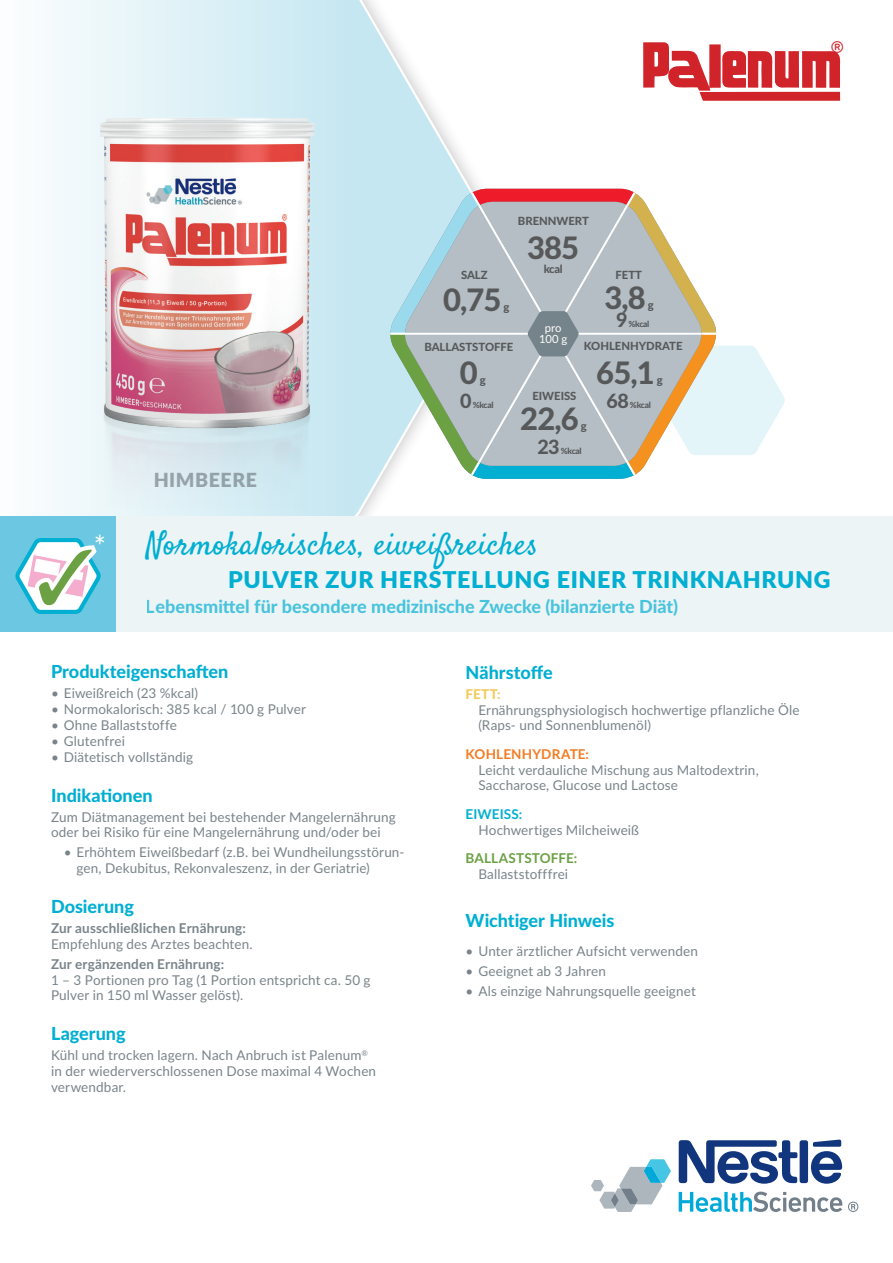
<style>
.page{position:relative;width:893px;height:1263px;background:#fff}
.page>*{position:absolute;margin:0;border:0;box-sizing:border-box;transform-origin:0 0}
.t1{font:32.55px "Satisfy";color:#01afd2}
.t2{font:800 30.9px "Lato";letter-spacing:-.03em;color:#57585a}
.t3{font:30.45px "DIN Next LT Pro";color:#d1232a}
.t4{font:29.7px "Lato";color:#fff}
.t5{font:900 23.1px "Lato";letter-spacing:.03em;color:#01afd2}
.t6{font:800 19.65px "Lato";color:#57585a}
.t7{font:900 19.5px "Lato";letter-spacing:.03em;color:#79848a}
.t8{font:800 18px "Lato";color:#01afd2}
.t9{font:13.5px/15.8px "Lato";letter-spacing:.01em;color:#79848a}
.t10{font:700 13.5px "Lato";letter-spacing:.01em;color:#79848a}
.t11{font:700 13.5px "Lato";letter-spacing:.01em;color:#f47b21}
.t12{font:700 13.5px "Lato";letter-spacing:.01em;color:#6ba043}
.t13{font:700 13.5px "Lato";letter-spacing:.01em;color:#01afd2}
.t14{font:800 13.5px "Lato";color:#f2cb5e}
.t15{font:800 11.25px "Lato";color:#57585a}
.t16{font:11.25px/11.2px "Lato";color:#fff;text-align:center}
.t17{font:800 8.4px "Lato";letter-spacing:-.03em;color:#57585a}
.s1{color:#6ba043}
</style>
<div class="page">
<svg style="left:354px;top:0;width:154px;height:516px"></svg>
<div style="left:51px;top:516px;width:842px;height:115px;background:#edf4f6"></div>
<div style="left:0;top:516px;width:116px;height:115px;background:#6cc8e2"></div>
<svg style="left:591px;top:1159px;width:80px;height:53px"></svg>
<svg style="left:679px;top:1191px;width:163px;height:21px"></svg>
<svg style="left:679px;top:1139px;width:163px;height:45px"></svg>
<svg style="left:848px;top:1201px;width:10px;height:11px"></svg>
<div style="left:0;top:0;width:354px;height:516px;background:linear-gradient(to right,#fdfefe,#c5e7f2)"></div>
<svg style="left:15px;top:538px;width:86px;height:76px"></svg>
<svg style="left:386px;top:189px;width:399px;height:290px"></svg>
<img style="left:86px;top:438px;width:241px;height:71px">
<img style="left:86px;top:104px;width:241px;height:334px">
<svg style="left:643px;top:42px;width:197px;height:59px"></svg>
<h3 class="t7" style="left:153px;top:465px;width:105px">HIMBEERE</h3>
<p class="t15" style="left:518px;top:212px;width:72px">BRENNWERT</p>
<h2 class="t2" style="left:527px;top:225px;width:54px">385</h2>
<p class="t15" style="left:544px;top:261px;width:20px">kcal</p>
<p class="t15" style="left:461px;top:267px;width:28px">SALZ</p>
<h2 class="t2" style="left:443px;top:276px;width:60px">0,75</h2>
<p class="t15" style="left:615px;top:267px;width:28px">FETT</p>
<h2 class="t2" style="left:604px;top:274px;width:43px">3,8</h2>
<p class="t15" style="left:648px;top:296px;width:7px">g</p>
<p class="t15" style="left:503px;top:298px;width:7px">g</p>
<h3 class="t6" style="left:616px;top:305px;width:13px">9</h3>
<p class="t17" style="left:628px;top:318px;width:22px">%kcal</p>
<p class="t16" style="left:539px;top:321px;width:30px">pro<br>100 g</p>
<p class="t15" style="left:424px;top:339px;width:91px">BALLASTSTOFFE</p>
<p class="t15" style="left:584px;top:338px;width:100px">KOHLENHYDRATE</p>
<h2 class="t2" style="left:460px;top:350px;width:19px">0</h2>
<p class="t15" style="left:480px;top:372px;width:7px">g</p>
<h2 class="t2" style="left:596px;top:350px;width:60px">65,1</h2>
<p class="t15" style="left:657px;top:372px;width:7px">g</p>
<h3 class="t6" style="left:460px;top:387px;width:13px">0</h3>
<p class="t17" style="left:473px;top:399px;width:22px">%kcal</p>
<p class="t15" style="left:532px;top:387px;width:46px">EIWEISS</p>
<h2 class="t2" style="left:520px;top:395px;width:60px">22,6</h2>
<p class="t15" style="left:581px;top:417px;width:7px">g</p>
<h3 class="t6" style="left:607px;top:387px;width:24px">68</h3>
<p class="t17" style="left:630px;top:399px;width:22px">%kcal</p>
<h3 class="t6" style="left:537px;top:432px;width:24px">23</h3>
<p class="t17" style="left:561px;top:444px;width:22px">%kcal</p>
<h3 class="t3" style="left:831px;top:34px;width:15px">®</h3>
<h1 class="t1" style="left:146px;top:524px;width:394px">Normokalorisches, eiweißreiches</h1>
<h3 class="t4" style="left:94px;top:525px;width:14px">*</h3>
<h3 class="t5" style="left:36px;top:562px;width:796px"><span class="s1">✓</span> PULVER ZUR HERSTELLUNG EINER TRINKNAHRUNG</h3>
<h3 class="t8" style="left:146px;top:593px;width:534px">Lebensmittel für besondere medizinische Zwecke (bilanzierte Diät)</h3>
<h3 class="t8" style="left:51px;top:658px;width:179px">Produkteigenschaften</h3>
<p class="t9" style="left:51px;top:685px;width:149px">• Eiweißreich (23 %kcal)</p>
<p class="t9" style="left:51px;top:701px;width:257px">• Normokalorisch: 385 kcal / 100 g Pulver</p>
<p class="t9" style="left:51px;top:717px;width:127px">• Ohne Ballaststoffe</p>
<p class="t9" style="left:51px;top:732px;width:75px">• Glutenfrei</p>
<p class="t9" style="left:51px;top:748px;width:144px">• Diätetisch vollständig</p>
<h3 class="t8" style="left:51px;top:781px;width:103px">Indikationen</h3>
<p class="t9" style="left:51px;top:808px;width:346px">Zum Diätmanagement bei bestehender Mangelernährung oder bei Risiko für eine Mangelernährung und/oder bei</p>
<p class="t9" style="left:77px;top:844px;width:329px;text-indent:-13px">• Erhöhtem Eiweißbedarf (z.B. bei Wundheilungsstörun&shy;gen, Dekubitus, Rekonvaleszenz, in der Geriatrie)</p>
<h3 class="t8" style="left:51px;top:893px;width:84px">Dosierung</h3>
<p class="t10" style="left:51px;top:918px;width:196px">Zur ausschließlichen Ernährung:</p>
<p class="t9" style="left:51px;top:935px;width:203px">Empfehlung des Arztes beachten.</p>
<p class="t10" style="left:51px;top:954px;width:175px">Zur ergänzenden Ernährung:</p>
<p class="t9" style="left:51px;top:971px;width:321px">1 – 3 Portionen pro Tag (1 Portion entspricht ca. 50 g<br>Pulver in 150 ml Wasser gelöst).</p>
<h3 class="t8" style="left:51px;top:1020px;width:76px">Lagerung</h3>
<p class="t9" style="left:51px;top:1047px;width:327px">Kühl und trocken lagern. Nach Anbruch ist Palenum<sup>® </sup>in der wiederverschlossenen Dose maximal 4 Wochen verwendbar.</p>
<h3 class="t8" style="left:466px;top:659px;width:89px">Nährstoffe</h3>
<p class="t14" style="left:466px;top:684px;width:36px">FETT:</p>
<p class="t9" style="left:478px;top:701px;width:323px">Ernährungsphysiologisch hochwertige pflanzliche Öle (Raps- und Sonnenblumenöl)</p>
<p class="t11" style="left:466px;top:744px;width:125px">KOHLENHYDRATE:</p>
<p class="t9" style="left:478px;top:761px;width:282px">Leicht verdauliche Mischung aus Maltodextrin,<br>Saccharose, Glucose und Lactose</p>
<p class="t13" style="left:466px;top:804px;width:58px">EIWEISS:</p>
<p class="t9" style="left:478px;top:821px;width:162px">Hochwertiges Milcheiweiß</p>
<p class="t12" style="left:466px;top:848px;width:113px">BALLASTSTOFFE:</p>
<p class="t9" style="left:478px;top:865px;width:91px">Ballaststofffrei</p>
<h3 class="t8" style="left:466px;top:907px;width:150px">Wichtiger Hinweis</h3>
<p class="t9" style="left:466px;top:942px;width:234px">• Unter ärztlicher Aufsicht verwenden</p>
<p class="t9" style="left:466px;top:962px;width:142px">• Geeignet ab 3 Jahren</p>
<p class="t9" style="left:466px;top:982px;width:232px">• Als einzige Nahrungsquelle geeignet</p>
</div>
